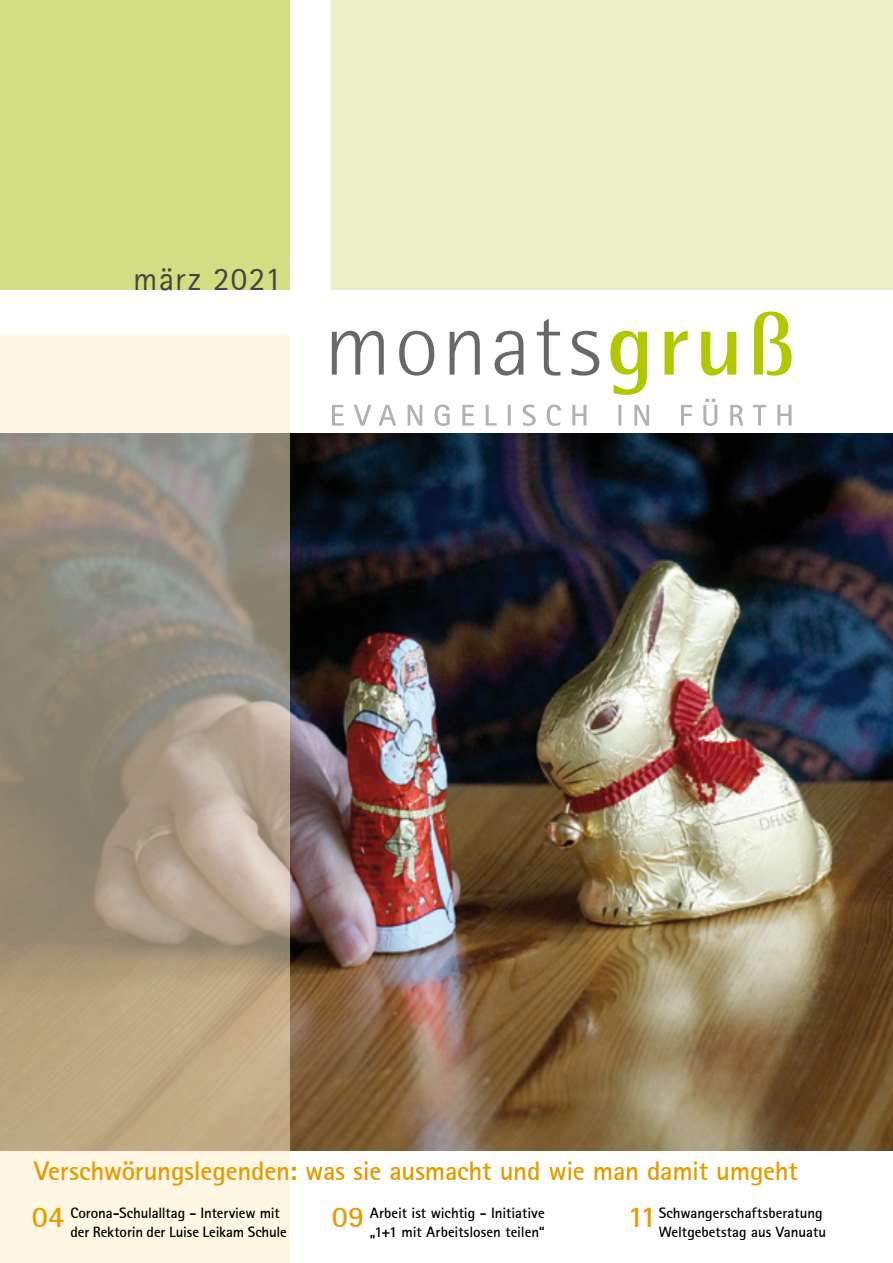
<style>
.page{position:relative;width:893px;height:1263px;background:#fff}
.page>*{position:absolute;margin:0;border:0;box-sizing:border-box;transform-origin:0 0}
.t1{font:33px "Rotis Sans Serif 55";letter-spacing:.04em;color:#454545}
.t2{font:30px "Rotis Sans Serif Bold 65";color:#e49c00}
.t3{font:27px "Rotis Sans Serif Bold 65";letter-spacing:-.015em;color:#e49c00}
.t4{font:15px/19.2px "Rotis Sans Serif Bold 65";letter-spacing:-.005em;color:#000}
.s1{font-size:30px;color:#e49c00}
</style>
<div class="page">
<div style="left:332px;top:0;width:561px;height:290px;background:#eaefc5"></div>
<div style="left:0;top:0;width:289px;height:290px;background:#d3de82"></div>
<img style="left:289px;top:434px;width:604px;height:716px">
<svg style="left:0;top:335px;width:289px;height:928px;background:#b8ac98"></svg>
<svg style="left:332px;top:311px;width:459px;height:115px"></svg>
<h1 class="t1" style="left:133px;top:259px;width:150px">märz 2021</h1>
<h3 class="t3" style="left:34px;top:1154px;width:765px">Verschwörungslegenden: was sie ausmacht und wie man damit umgeht</h3>
<p class="t4" style="left:71px;top:1203px;width:218px">Corona-Schulalltag - Interview mit der Rektorin der Luise Leikam Schule</p>
<h2 class="t2" style="left:332px;top:1198px;width:34px">09</h2>
<p class="t4" style="left:628px;top:1203px;width:200px;text-align:right"><span class="s1">11</span>Schwangerschaftsberatung<br>Weltgebetstag aus Vanuatu</p>
<h2 class="t2" style="left:32px;top:1198px;width:34px">04</h2>
<p class="t4" style="left:370px;top:1203px;width:177px">Arbeit ist wichtig - Initiative „1+1 mit Arbeitslosen teilen“</p>
</div>
